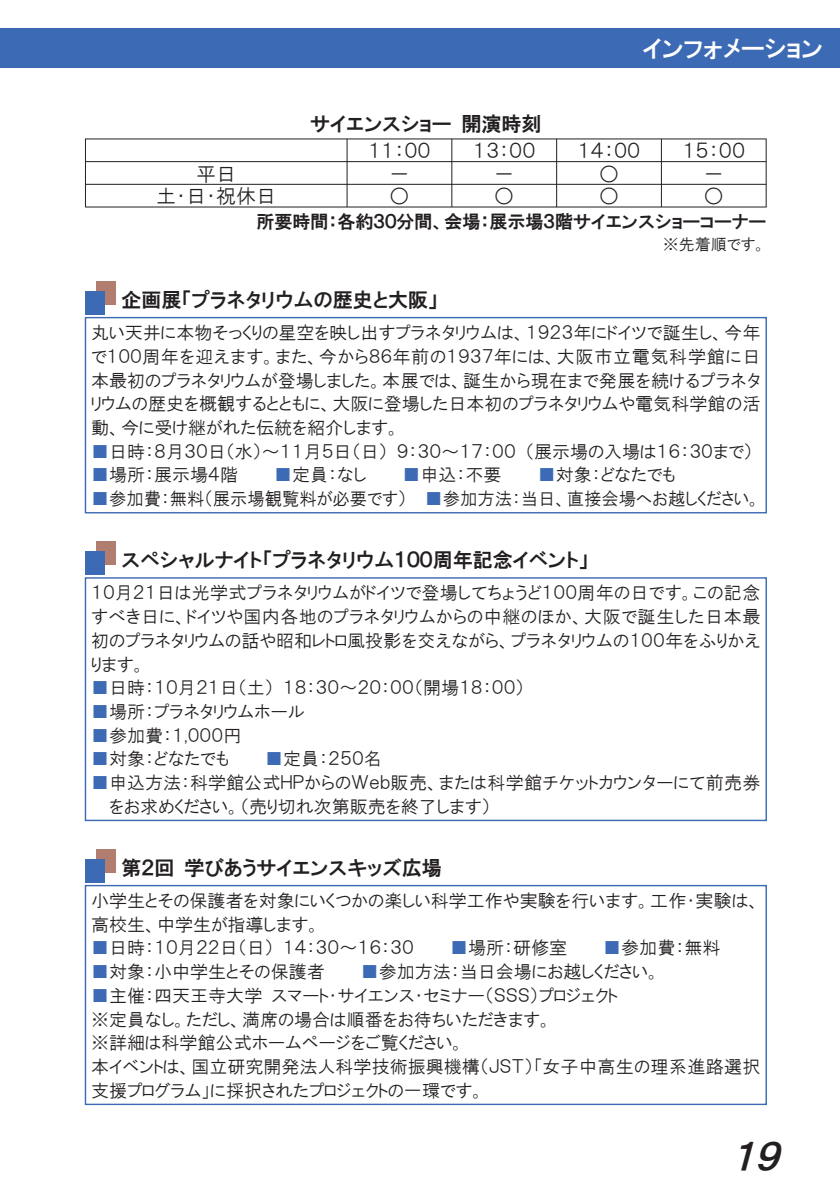
<style>
.page{position:relative;width:840px;height:1191px;background:#fff}
.page>*{position:absolute;margin:0;border:0;box-sizing:border-box;transform-origin:0 0}
.t1{font:italic 36px "Edi F uxykq Gc 1 ahfb 0 D 001 CID";color:#231f20}
.t2{font:24px "Edi F uxykq Gc 1 ahfb 0 D 001 CID";color:#fff}
.t3{font:20px "Edi F uxykq Gc 1 ahfb 0 D 001 CID";color:#231f20}
.t4{font:20px "Edi F uxykq Gc 1 ahfb 0 D 002 CID";color:#231f20}
.t5{font:18px/23.6px "Edi F uxykq Gc 1 ahfb 0 D 002 CID";color:#231f20}
.t6{font:18px "Edi F uxykq Gc 1 ahfb 0 D 002 CID";color:#231f20;scale:.96 1}
.t7{font:18px "Edi F uxykq Gc 1 ahfb 0 D 001 CID";color:#231f20}
.t8{font:16px "Edi F uxykq Gc 1 ahfb 0 D 002 CID";color:#231f20}
.s1{color:#3c6ab4}
</style>
<div class="page">
<div style="left:85px;top:317px;width:681px;height:196px;border:1px solid #3c6ab4"></div>
<div style="left:96px;top:281px;width:20px;height:23px;background:#b07d6e"></div>
<div style="left:85px;top:291px;width:20px;height:24px;background:#3c6ab4"></div>
<div style="left:85px;top:577px;width:681px;height:244px;border:1px solid #3c6ab4"></div>
<div style="left:96px;top:541px;width:20px;height:23px;background:#b07d6e"></div>
<div style="left:85px;top:551px;width:20px;height:24px;background:#3c6ab4"></div>
<hr style="left:765px;top:139px;width:1px;height:68px;background:#231f20">
<hr style="left:660px;top:139px;width:1px;height:68px;background:#231f20">
<hr style="left:556px;top:139px;width:1px;height:68px;background:#231f20">
<hr style="left:451px;top:139px;width:1px;height:68px;background:#231f20">
<hr style="left:346px;top:139px;width:1px;height:68px;background:#231f20">
<hr style="left:85px;top:139px;width:1px;height:68px;background:#231f20">
<hr style="left:85px;top:207px;width:681px;height:1px;background:#231f20">
<hr style="left:85px;top:184px;width:680px;height:1px;background:#231f20">
<hr style="left:85px;top:161px;width:680px;height:1px;background:#231f20">
<hr style="left:85px;top:139px;width:681px;height:1px;background:#231f20">
<div style="left:85px;top:885px;width:681px;height:220px;border:1px solid #3c6ab4"></div>
<div style="left:96px;top:848px;width:20px;height:24px;background:#b07d6e"></div>
<div style="left:85px;top:859px;width:20px;height:23px;background:#3c6ab4"></div>
<div style="left:0;top:28px;width:839px;height:40px;background:#3c6ab4"></div>
<p class="t3" style="left:310px;top:114px;width:233px">サイエンスショー開演時刻</p>
<h2 class="t2" style="left:642px;top:37px;width:182px">インフォメーション</h2>
<p class="t4" style="left:368px;top:141px;width:64px">１１：００</p>
<p class="t4" style="left:472px;top:141px;width:64px">１３：００</p>
<p class="t4" style="left:577px;top:141px;width:64px">１４：００</p>
<p class="t4" style="left:682px;top:141px;width:64px">１５：００</p>
<p class="t4" style="left:196px;top:163px;width:41px">平日</p>
<p class="t4" style="left:389px;top:163px;width:21px">－</p>
<p class="t4" style="left:494px;top:163px;width:21px">－</p>
<p class="t4" style="left:598px;top:163px;width:21px">○</p>
<p class="t4" style="left:703px;top:163px;width:21px">－</p>
<p class="t4" style="left:156px;top:186px;width:121px">土・日・祝休日</p>
<p class="t4" style="left:389px;top:186px;width:21px">○</p>
<p class="t4" style="left:494px;top:186px;width:22px">○</p>
<p class="t4" style="left:598px;top:186px;width:21px">○</p>
<p class="t4" style="left:703px;top:186px;width:21px">○</p>
<p class="t7" style="left:256px;top:213px;width:511px">所要時間：各約３０分間、会場：展示場３階サイエンスショーコーナー</p>
<p class="t3" style="left:121px;top:290px;width:318px">企画展「プラネタリウムの歴史と大阪」</p>
<p class="t8" style="left:662px;top:237px;width:105px">※先着順です。</p>
<p class="t5" style="left:91px;top:321px;width:670px;text-align:justify">丸い天井に本物そっくりの星空を映し出すプラネタリウムは、１９２３年にドイツで誕生し、今年で１００周年を迎えます。また、今から８６年前の１９３７年には、大阪市立電気科学館に日本最初のプラネタリウムが登場しました。本展では、誕生から現在まで発展を続けるプラネタリウムの歴史を概観するとともに、大阪に登場した日本初のプラネタリウムや電気科学館の活動、今に受け継がれた伝統を紹介します。</p>
<p class="t5" style="left:91px;top:439px;width:662px"><span class="s1">■</span>日時：８月３０日（水）～１１月５日（日）９：３０～１７：００（展示場の入場は１６：３０まで）</p>
<p class="t5" style="left:91px;top:463px;width:148px"><span class="s1">■</span>場所：展示場４階</p>
<p class="t5" style="left:274px;top:463px;width:94px"><span class="s1">■</span>定員：なし</p>
<p class="t5" style="left:402px;top:463px;width:100px"><span class="s1">■</span>申込：不要</p>
<p class="t5" style="left:537px;top:463px;width:139px"><span class="s1">■</span>対象：どなたでも</p>
<p class="t6" style="left:91px;top:489px;width:698px"><span class="s1">■</span>参加費：無料（展示場観覧料が必要です） <span class="s1">■</span>参加方法：当日、直接会場へお越しください。</p>
<p class="t3" style="left:121px;top:550px;width:468px">スペシャルナイト「プラネタリウム１００周年記念イベント」</p>
<p class="t5" style="left:91px;top:581px;width:670px;text-align:justify">１０月２１日は光学式プラネタリウムがドイツで登場してちょうど１００周年の日です。この記念すべき日に、ドイツや国内各地のプラネタリウムからの中継のほか、大阪で誕生した日本最初のプラネタリウムの話や昭和レトロ風投影を交えながら、プラネタリウムの１００年をふりかえります。</p>
<p class="t5" style="left:91px;top:676px;width:435px"><span class="s1">■</span>日時：１０月２１日（土）１８：３０～２０：００（開場１８：００）</p>
<p class="t5" style="left:91px;top:699px;width:215px"><span class="s1">■</span>場所：プラネタリウムホール</p>
<p class="t5" style="left:91px;top:723px;width:152px"><span class="s1">■</span>参加費：１,０００円</p>
<p class="t5" style="left:91px;top:747px;width:139px"><span class="s1">■</span>対象：どなたでも</p>
<p class="t5" style="left:265px;top:747px;width:118px"><span class="s1">■</span>定員：２５０名</p>
<p class="t5" style="left:109px;top:770px;width:652px;text-indent:-18px"><span class="s1">■</span>申込方法：科学館公式ＨＰからのＷｅｂ販売、または科学館チケットカウンターにて前売券をお求めください。（売り切れ次第販売を終了します）</p>
<p class="t3" style="left:121px;top:857px;width:322px">第２回学びあうサイエンスキッズ広場</p>
<p class="t5" style="left:91px;top:889px;width:670px">小学生とその保護者を対象にいくつかの楽しい科学工作や実験を行います。工作・実験は、高校生、中学生が指導します。</p>
<p class="t5" style="left:91px;top:936px;width:324px"><span class="s1">■</span>日時：１０月２２日（日）１４：３０～１６：３０</p>
<p class="t5" style="left:450px;top:936px;width:118px"><span class="s1">■</span>場所：研修室</p>
<p class="t5" style="left:603px;top:936px;width:118px"><span class="s1">■</span>参加費：無料</p>
<p class="t5" style="left:91px;top:960px;width:235px"><span class="s1">■</span>対象：小中学生とその保護者</p>
<p class="t5" style="left:360px;top:960px;width:300px"><span class="s1">■</span>参加方法：当日会場にお越しください。</p>
<p class="t5" style="left:91px;top:983px;width:670px"><span class="s1">■</span>主催：四天王寺大学スマート・サイエンス・セミナー（ＳＳＳ）プロジェクト<br>※定員なし。ただし、満席の場合は順番をお待ちいただきます。<br>※詳細は科学館公式ホームページをご覧ください。<br>本イベントは、国立研究開発法人科学技術振興機構（ＪＳＴ）「女子中高生の理系進路選択支援プログラム」に採択されたプロジェクトの一環です。</p>
<h1 class="t1" style="left:731px;top:1138px;width:57px">１９</h1>
</div>
